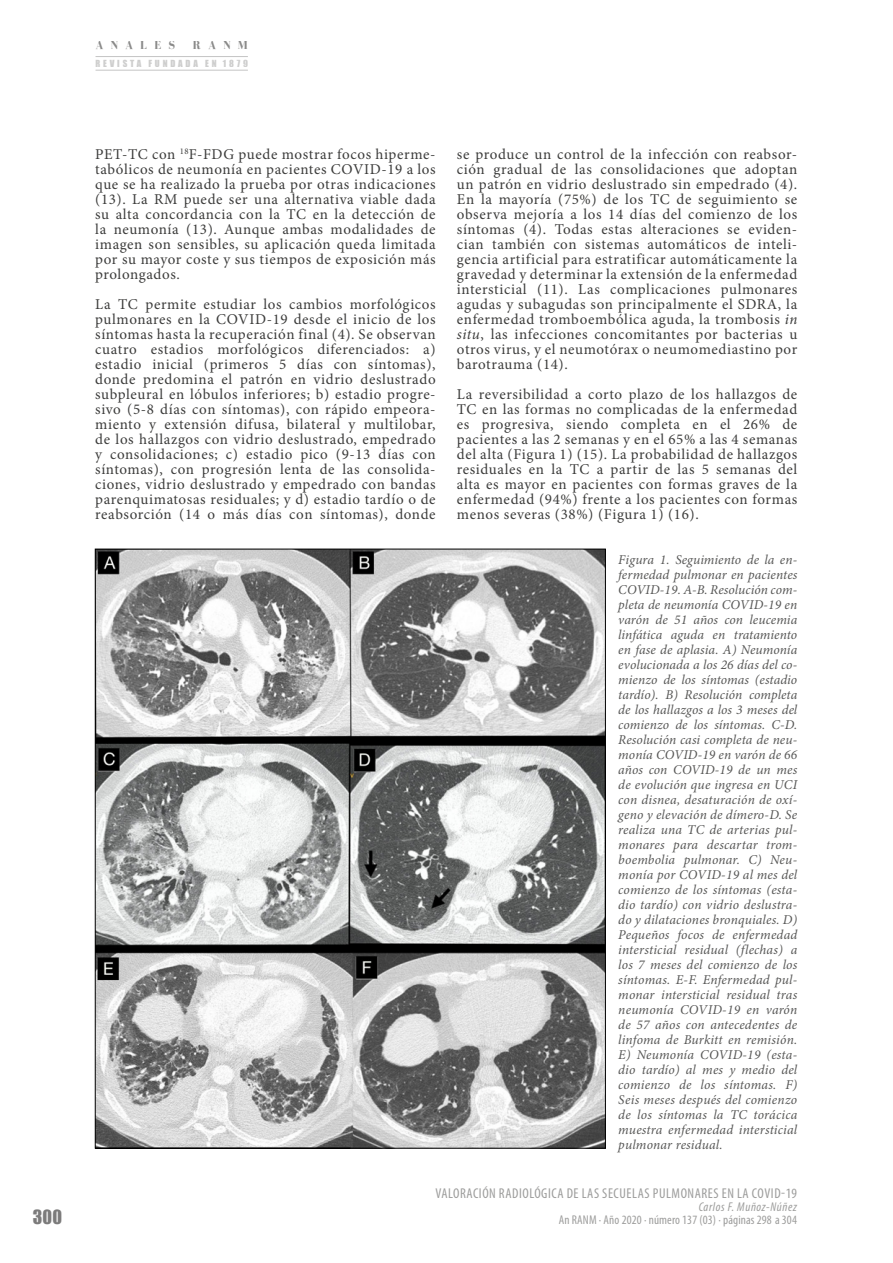
<style>
.page{position:relative;width:893px;height:1263px;background:#fff}
.page>*{position:absolute;margin:0;border:0;box-sizing:border-box;transform-origin:0 0}
.t1{font:18px "Impact";color:#7c7b7b}
.Anales{font:15px/15px "Minion Pro";letter-spacing:.04em;color:#3c3c3b;text-align:justify}
.t2{font:condensed 14.25px "Myriad Pro";letter-spacing:.04em;color:#9d9d9c}
.t3{font:italic 13.5px/15px "Minion Pro";letter-spacing:.01em;color:#575756;text-align:justify}
.t4{font:condensed 12.75px "Myriad Pro";letter-spacing:.01em;color:#9d9d9c}
.t5{font:italic condensed 12.75px "Myriad Pro";letter-spacing:.05em;color:#9d9d9c}
.t6{font:700 12px "Bodoni FLF";letter-spacing:.6em;color:#3c3c3b}
.t7{font:9px "Impact";letter-spacing:.315em;color:#9d9d9c}
.s1{font-style:italic}
</style>
<div class="page">
<hr style="left:96px;top:56px;width:152px;height:1px;background:#9d9d9c">
<hr style="left:96px;top:70px;width:152px;height:1px;background:#9d9d9c">
<img style="left:97px;top:551px;width:507px;height:595px">
<p class="t1" style="left:33px;top:1203px;width:31px">300</p>
<p class="t6" style="left:96px;top:39px;width:81px">ANALES</p>
<p class="t6" style="left:193px;top:39px;width:57px">RANM</p>
<p class="t7" style="left:96px;top:56px;width:154px">REVISTA FUNDADA EN 1879</p>
<p class="Anales" style="left:95px;top:147px;width:342px">PET-TC con <sup>18</sup>F-FDG puede mostrar focos hiperme&shy;tabólicos de neumonía en pacientes COVID-19 a los que se ha realizado la prueba por otras indicaciones (13). La RM puede ser una alternativa viable dada su alta concordancia con la TC en la detección de la neumonía (13). Aunque ambas modalidades de imagen son sensibles, su aplicación queda limitada por su mayor coste y sus tiempos de exposición más prolongados.</p>
<p class="Anales" style="left:95px;top:297px;width:342px">La TC permite estudiar los cambios morfológicos pulmonares en la COVID-19 desde el inicio de los síntomas hasta la recuperación final (4). Se observan cuatro estadios morfológicos diferenciados: a) estadio inicial (primeros 5 días con síntomas), donde predomina el patrón en vidrio deslustrado subpleural en lóbulos inferiores; b) estadio progre&shy;sivo (5-8 días con síntomas), con rápido empeora&shy;miento y extensión difusa, bilateral y multilobar, de los hallazgos con vidrio deslustrado, empedrado y consolidaciones; c) estadio pico (9-13 días con síntomas), con progresión lenta de las consolida&shy;ciones, vidrio deslustrado y empedrado con bandas parenquimatosas residuales; y d) estadio tardío o de reabsorción (14 o más días con síntomas), donde</p>
<p class="Anales" style="left:457px;top:147px;width:342px">se produce un control de la infección con reabsor&shy;ción gradual de las consolidaciones que adoptan un patrón en vidrio deslustrado sin empedrado (4).<br>En la mayoría (75%) de los TC de seguimiento se observa mejoría a los 14 días del comienzo de los síntomas (4). Todas estas alteraciones se eviden&shy;cian también con sistemas automáticos de inteli&shy;gencia artificial para estratificar automáticamente la gravedad y determinar la extensión de la enfermedad intersticial (11). Las complicaciones pulmonares agudas y subagudas son principalmente el SDRA, la enfermedad tromboembólica aguda, la trombosis <span class="s1">in situ</span>, las infecciones concomitantes por bacterias u otros virus, y el neumotórax o neumomediastino por barotrauma (14).</p>
<p class="Anales" style="left:457px;top:387px;width:342px">La reversibilidad a corto plazo de los hallazgos de TC en las formas no complicadas de la enfermedad es progresiva, siendo completa en el 26% de pacientes a las 2 semanas y en el 65% a las 4 semanas del alta (Figura 1) (15). La probabilidad de hallazgos residuales en la TC a partir de las 5 semanas del alta es mayor en pacientes con formas graves de la enfermedad (94%) frente a los pacientes con formas menos severas (38%) (Figura 1) (16).</p>
<p class="t3" style="left:618px;top:552px;width:181px">Figura 1. Seguimiento de la en&shy;fermedad pulmonar en pacientes COVID-19. A-B. Resolución com&shy;pleta de neumonía COVID-19 en varón de 51 años con leucemia linfática aguda en tratamiento en fase de aplasia. A) Neumonía evolucionada a los 26 días del co&shy;mienzo de los síntomas (estadio tardío). B) Resolución completa de los hallazgos a los 3 meses del comienzo de los síntomas. C-D.<br>Resolución casi completa de neu&shy;monía COVID-19 en varón de 66 años con COVID-19 de un mes de evolución que ingresa en UCI con disnea, desaturación de oxí&shy;geno y elevación de dímero-D. Se realiza una TC de arterias pul&shy;monares para descartar trom&shy;boembolia pulmonar. C) Neu&shy;monía por COVID-19 al mes del comienzo de los síntomas (esta&shy;dio tardío) con vidrio deslustra&shy;do y dilataciones bronquiales. D)<br>Pequeños focos de enfermedad intersticial residual (flechas) a los 7 meses del comienzo de los síntomas. E-F. Enfermedad pul&shy;monar intersticial residual tras neumonía COVID-19 en varón de 57 años con antecedentes de linfoma de Burkitt en remisión.<br>E) Neumonía COVID-19 (esta&shy;dio tardío) al mes y medio del comienzo de los síntomas. F)<br>Seis meses después del comienzo de los síntomas la TC torácica muestra enfermedad intersticial pulmonar residual.</p>
<p class="t2" style="left:436px;top:1184px;width:363px">VALORACIÓN RADIOLÓGICA DE LAS SECUELAS PULMONARES EN LA COVID-19</p>
<p class="t5" style="left:699px;top:1199px;width:100px">Carlos F. Muñoz-Núñez</p>
<p class="t4" style="left:559px;top:1212px;width:240px">An RANM · Año 2020 · número 137 (03) · páginas 298 a 304</p>
</div>
